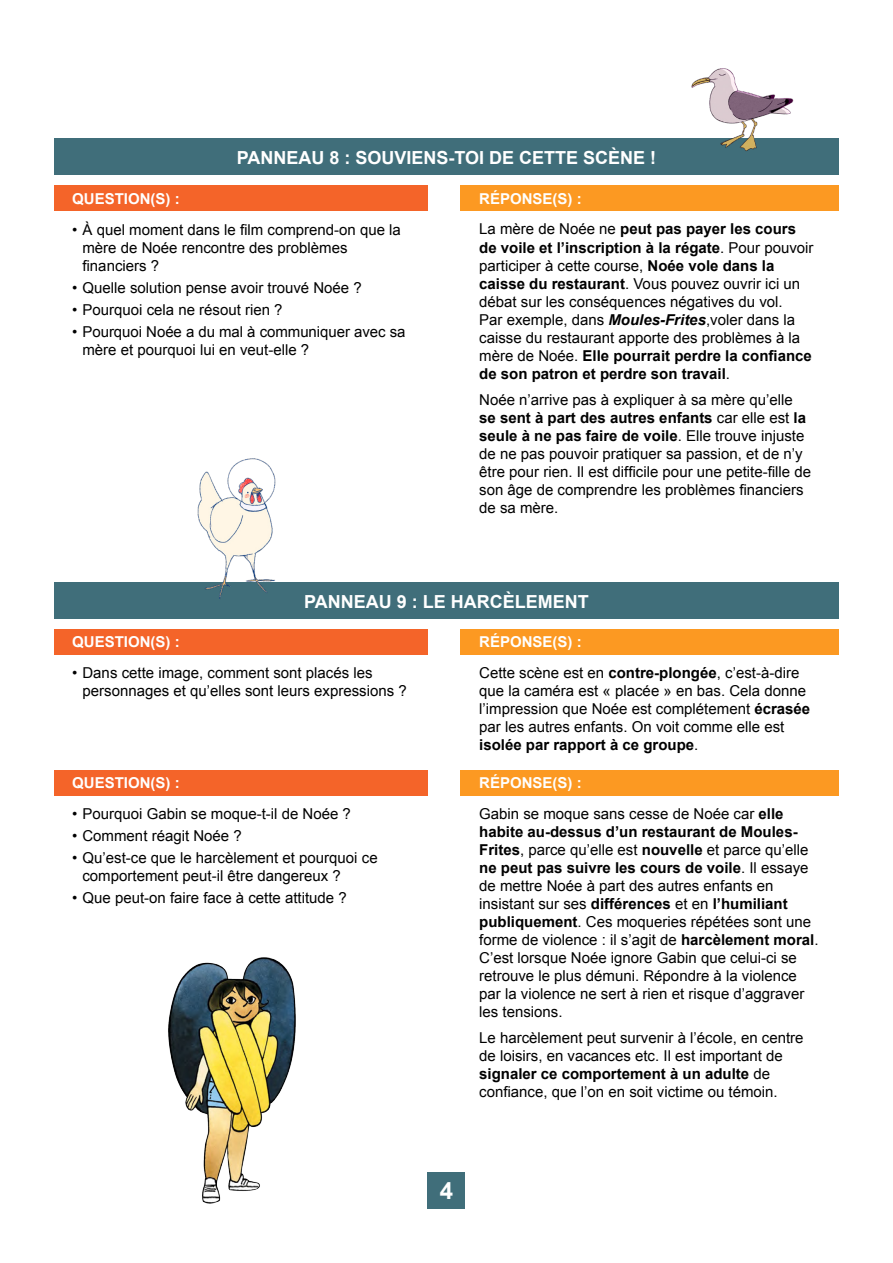
<style>
.page{position:relative;width:893px;height:1263px;background:#fff}
.page>*{position:absolute;margin:0;border:0;box-sizing:border-box;transform-origin:0 0}
.t1{font:700 24px "Arial";color:#fff}
.t2{font:700 18px "Arial";color:#fff}
.t3{font:15px/18px "Arial";color:#000}
.t4{font:700 15px/30.8px "Arial";color:#000}
.t5{font:700 15px "Arial";color:#fff}
.s1{color:#fff}
.s2{font-weight:400}
.s3{font-weight:700}
.s4{font-weight:700;font-style:italic}
.s5{font-weight:700;color:#fff}
</style>
<div class="page">
<div style="left:54px;top:186px;width:374px;height:25px;background:#f46429"></div>
<div style="left:461px;top:186px;width:378px;height:25px;background:#fc9922"></div>
<div style="left:54px;top:138px;width:785px;height:37px;background:#406e7a"></div>
<div style="left:54px;top:629px;width:374px;height:25px;background:#f46429"></div>
<div style="left:54px;top:770px;width:374px;height:25px;background:#f46429"></div>
<div style="left:461px;top:629px;width:378px;height:25px;background:#fc9922"></div>
<div style="left:461px;top:770px;width:378px;height:25px;background:#fc9922"></div>
<div style="left:54px;top:581px;width:785px;height:37px;background:#406e7a"></div>
<div style="left:428px;top:1172px;width:37px;height:37px;background:#406e7a"></div>
<img style="left:168px;top:957px;width:128px;height:247px">
<img style="left:691px;top:68px;width:103px;height:83px">
<img style="left:183px;top:458px;width:109px;height:141px">
<p class="t2" style="left:237px;top:146px;width:25px">PANNEAU</p>
<p class="t2" style="left:329px;top:146px;width:40px">8 : SOU</p>
<p class="t2" style="left:394px;top:146px;width:23px">VIENS</p>
<p class="t2" style="left:448px;top:146px;width:17px">-TOI</p>
<p class="t2" style="left:489px;top:146px;width:55px">DE CETTE</p>
<p class="t2" style="left:583px;top:146px;width:75px">SCÈNE !</p>
<p class="t5" style="left:72px;top:189px;width:109px">Question(s) :</p>
<p class="t3" style="left:82px;top:220px;width:320px;text-indent:-10px">• À quel moment dans le film comprend-on que la mère de Noée rencontre des problèmes financiers ?</p>
<p class="t3" style="left:72px;top:279px;width:291px">• Quelle solution pense avoir trouvé Noée ?</p>
<p class="t3" style="left:72px;top:301px;width:212px">• Pourquoi cela ne résout rien ?</p>
<p class="t3" style="left:82px;top:323px;width:325px;text-indent:-10px">• Pourquoi Noée a du mal à communiquer avec sa mère et pourquoi lui en veut-elle ?</p>
<p class="t4" style="left:479px;top:184px;width:318px"><span class="s1">Réponse(s) :<br></span><span class="s2">La mère de Noée ne</span> peut pas payer les cours</p>
<p class="t3" style="left:479px;top:238px;width:336px"><span class="s3">de voile et l’inscription à la régate</span>. Pour pouvoir participer à cette course, <span class="s3">Noée vole dans la caisse du restaurant</span>. Vous pouvez ouvrir ici un débat sur les conséquences négatives du vol.<br>Par exemple, dans <span class="s4">Moules-Frites</span>,voler dans la caisse du restaurant apporte des problèmes à la mère de Noée. <span class="s3">Elle pourrait perdre la confiance de son patron et perdre son travail</span>.</p>
<p class="t3" style="left:479px;top:391px;width:333px">Noée n’arrive pas à expliquer à sa mère qu’elle <span class="s3">se sent à part des autres enfants</span> car elle est <span class="s3">la seule à ne pas faire de voile</span>. Elle trouve injuste de ne pas pouvoir pratiquer sa passion, et de n’y être pour rien. Il est difficile pour une petite-fille de son âge de comprendre les problèmes financiers de sa mère.</p>
<p class="t2" style="left:304px;top:589px;width:25px">PANNEAU</p>
<p class="t2" style="left:397px;top:589px;width:68px">9 : LE HAR</p>
<p class="t2" style="left:490px;top:589px;width:76px">CÈLEMENT</p>
<p class="t5" style="left:72px;top:632px;width:109px">Question(s) :</p>
<p class="t3" style="left:82px;top:664px;width:326px;text-indent:-10px">• Dans cette image, comment sont placés les personnages et qu’elles sont leurs expressions ?</p>
<p class="t5" style="left:72px;top:773px;width:109px">Question(s) :</p>
<p class="t3" style="left:72px;top:804px;width:280px">• Pourquoi Gabin se moque-t-il de Noée ?</p>
<p class="t3" style="left:72px;top:827px;width:171px">• Comment réagit Noée ?</p>
<p class="t3" style="left:82px;top:849px;width:297px;text-indent:-10px">• Qu’est-ce que le harcèlement et pourquoi ce comportement peut-il être dangereux ?</p>
<p class="t3" style="left:72px;top:889px;width:276px">• Que peut-on faire face à cette attitude ?</p>
<p class="t3" style="left:479px;top:626px;width:322px;line-height:30.8px"><span class="s5">Réponse(s) :<br></span>Cette scène est en <span class="s3">contre-plongée</span>, c’est-à-dire</p>
<p class="t3" style="left:479px;top:682px;width:333px">que la caméra est « placée » en bas. Cela donne l’impression que Noée est complétement <span class="s3">écrasée </span>par les autres enfants. On voit comme elle est <span class="s3">isolée par rapport à ce groupe</span>.</p>
<p class="t3" style="left:479px;top:767px;width:306px;line-height:30.8px"><span class="s5">Réponse(s) :<br></span>Gabin se moque sans cesse de Noée car <span class="s3">elle</span></p>
<p class="t3" style="left:479px;top:822px;width:341px"><span class="s3">habite au-dessus d’un restaurant de Moules-Frites</span>, parce qu’elle est <span class="s3">nouvelle</span> et parce qu’elle <span class="s3">ne peut pas suivre les cours de voile</span>. Il essaye de mettre Noée à part des autres enfants en insistant sur ses <span class="s3">différences</span> et en <span class="s3">l’humiliant publiquement</span>. Ces moqueries répétées sont une forme de violence : il s’agit de <span class="s3">harcèlement moral</span>.<br>C’est lorsque Noée ignore Gabin que celui-ci se retrouve le plus démuni. Répondre à la violence par la violence ne sert à rien et risque d’aggraver les tensions.</p>
<p class="t3" style="left:479px;top:1029px;width:326px">Le harcèlement peut survenir à l’école, en centre de loisirs, en vacances etc. Il est important de <span class="s3">signaler ce comportement à un adulte</span> de confiance, que l’on en soit victime ou témoin.</p>
<h1 class="t1" style="left:440px;top:1175px;width:15px">4</h1>
</div>
